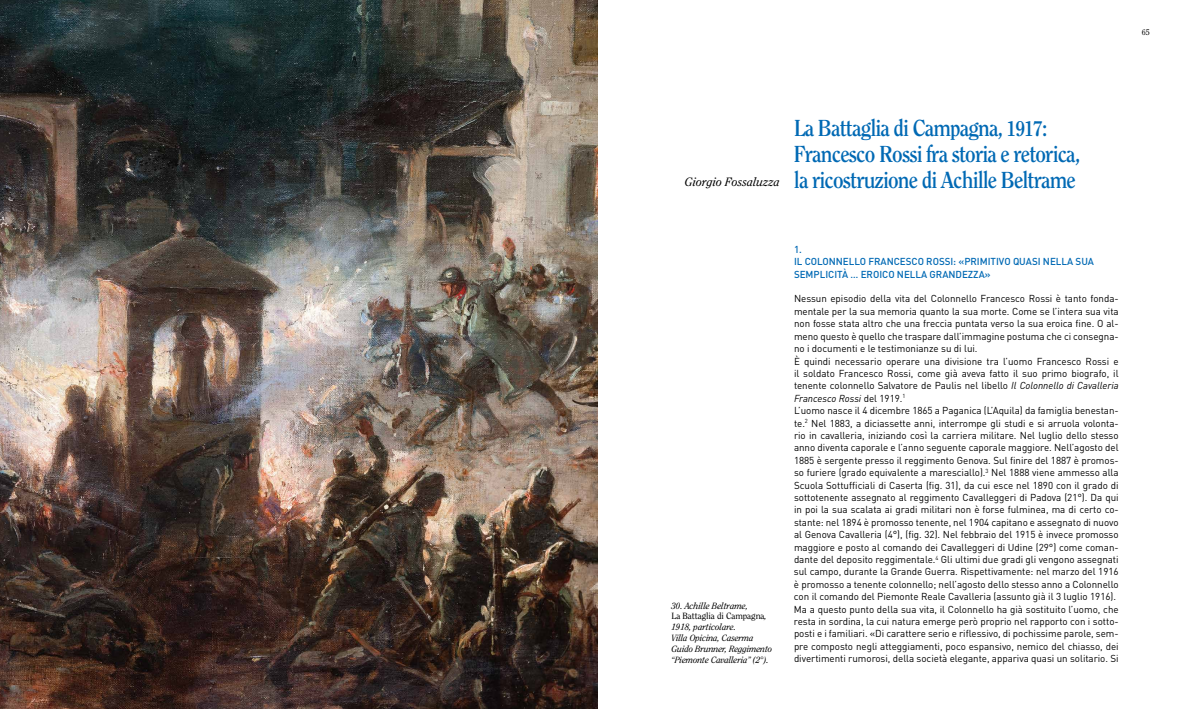
<style>
.page{position:relative;width:1191px;height:709px;background:#fff}
.page>*{position:absolute;margin:0;border:0;box-sizing:border-box;transform-origin:0 0}
.t1{font:700 23px/26px "Clearface";letter-spacing:-.04em;color:#0069b4;scale:.92 1}
.t2{font:italic 12px "Clearface";color:#000}
.t3{font:10px/12.4px "DIN";color:#000}
.t4{font:500 10px/12.4px "DIN";color:#0069b4}
.t5{font:italic 9px/10.8px "Clearface";letter-spacing:-.01em;color:#000}
.t6{font:8px "Clearface";color:#000}
.s1{font-size:21px}
.s2{font-style:normal}
.s3{font-style:italic}
</style>
<div class="page">
<img style="left:0;top:0;width:598px;height:709px">
<p class="t6" style="left:1141px;top:27px;width:9px">65</p>
<p class="t2" style="left:685px;top:175px;width:96px">Giorgio Fossaluzza</p>
<h1 class="t1" style="left:794px;top:115px;width:312px">La Battaglia di Campagna, <span class="s1">1917</span>:<br>Francesco Rossi fra storia e retorica, la ricostruzione di Achille Beltrame</h1>
<p class="t5" style="left:671px;top:600px;width:102px">30. Achille Beltrame,<br><span class="s2">La Battaglia di Campagna</span>,<br>1918, particolare.<br>Villa Opicina, Caserma<br>Guido Brunner, Reggimento “Piemonte Cavalleria” (2°).</p>
<p class="t4" style="left:794px;top:243px;width:301px">1.<br>IL COLONNELLO FRANCESCO ROSSI: «PRIMITIVO QUASI NELLA SUA<br>SEMPLICITÀ … EROICO NELLA GRANDEZZA»</p>
<p class="t3" style="left:794px;top:292px;width:326px">Nessun episodio della vita del Colonnello Francesco Rossi è tanto fonda&shy;mentale per la sua memoria quanto la sua morte. Come se l’intera sua vita non fosse stata altro che una freccia puntata verso la sua eroica fine. O al&shy;meno questo è quello che traspare dall’immagine postuma che ci consegna&shy;no i documenti e le testimonianze su di lui.<br>È quindi necessario operare una divisione tra l’uomo Francesco Rossi e il soldato Francesco Rossi, come già aveva fatto il suo primo biografo, il tenente colonnello Salvatore de Paulis nel libello <span class="s3">Il Colonnello di Cavalleria Francesco Rossi</span> del 1919.<sup>1<br></sup>L’uomo nasce il 4 dicembre 1865 a Paganica (L’Aquila) da famiglia benestan&shy;te.<sup>2</sup> Nel 1883, a diciassette anni, interrompe gli studi e si arruola volonta&shy;rio in cavalleria, iniziando così la carriera militare. Nel luglio dello stesso anno diventa caporale e l’anno seguente caporale maggiore. Nell’agosto del 1885 è sergente presso il reggimento Genova. Sul finire del 1887 è promos&shy;so furiere (grado equivalente a maresciallo).<sup>3</sup> Nel 1888 viene ammesso alla Scuola Sottufficiali di Caserta (fig. 31), da cui esce nel 1890 con il grado di sottotenente assegnato al reggimento Cavalleggeri di Padova (21°). Da qui in poi la sua scalata ai gradi militari non è forse fulminea, ma di certo co&shy;stante: nel 1894 è promosso tenente, nel 1904 capitano e assegnato di nuovo al Genova Cavalleria (4°), (fig. 32). Nel febbraio del 1915 è invece promosso maggiore e posto al comando dei Cavalleggeri di Udine (29°) come coman&shy;dante del deposito reggimentale.<sup>4</sup> Gli ultimi due gradi gli vengono assegnati sul campo, durante la Grande Guerra. Rispettivamente: nel marzo del 1916 è promosso a tenente colonnello; nell’agosto dello stesso anno a Colonnello con il comando del Piemonte Reale Cavalleria (assunto già il 3 luglio 1916).<br>Ma a questo punto della sua vita, il Colonnello ha già sostituito l’uomo, che resta in sordina, la cui natura emerge però proprio nel rapporto con i sotto&shy;posti e i familiari. «Di carattere serio e riflessivo, di pochissime parole, sem&shy;pre composto negli atteggiamenti, poco espansivo, nemico del chiasso, dei divertimenti rumorosi, della società elegante, appariva quasi un solitario. Si</p>
</div>
